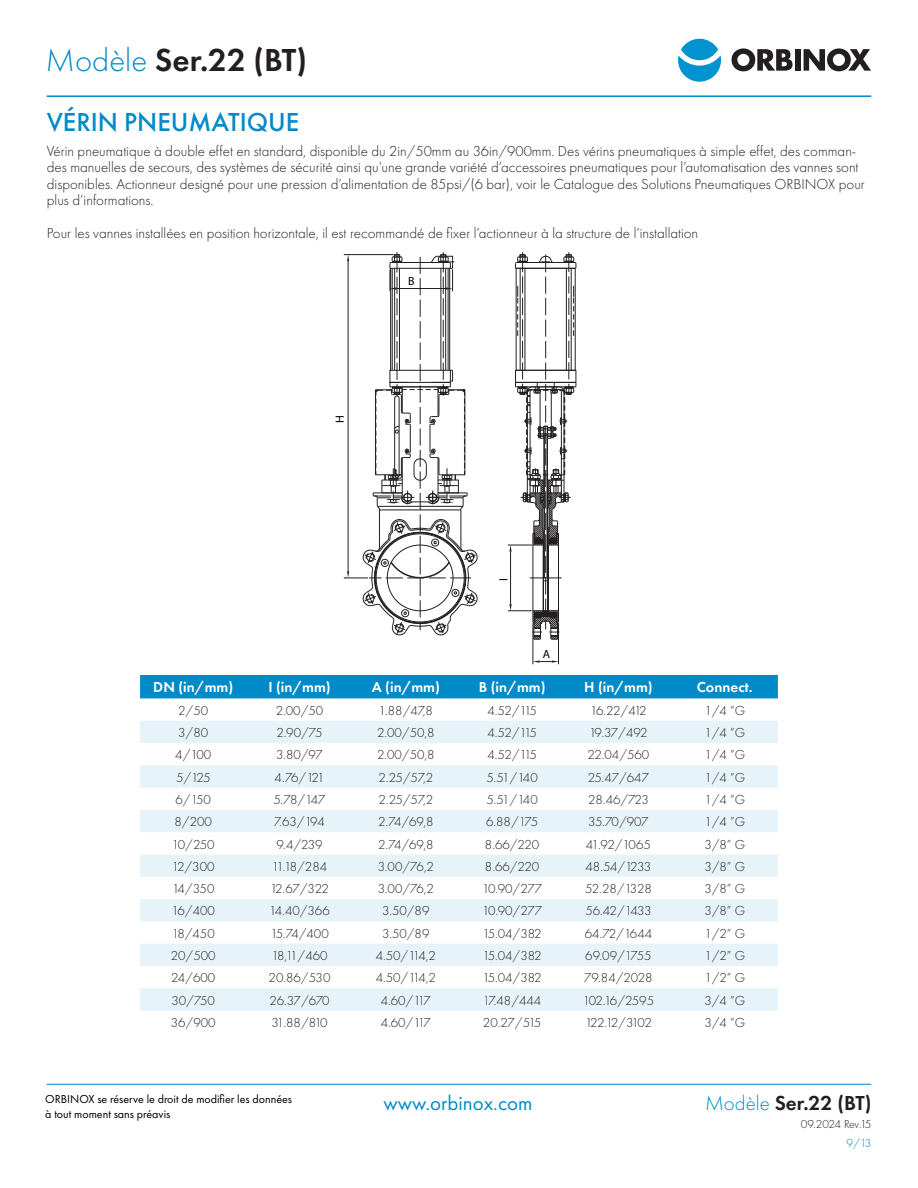
<style>
.page{position:relative;width:918px;height:1188px;background:#fff}
.page>*{position:absolute;margin:0;border:0;box-sizing:border-box;transform-origin:0 0}
.Modelo{font:600 33px "Futura PT";color:#231f20}
.títulos_n1{font:500 27px "Futura PT";color:#008ac8}
.Modelo_folio{font:600 21px "Futura PT";color:#231f20}
.t1{font:21px "Futura PT";color:#008ac8}
.cuerpo{font:300 15px/16.5px "Futura PT";color:#231f20}
.t_encabezado{font:600 15px "Futura PT";color:#fff}
.t_cuerpo{font:300 13.5px "Futura PT";letter-spacing:-.025em;color:#231f20}
.t_cuerpo-2{font:300 13.5px "Futura PT";letter-spacing:-.045em;color:#231f20}
.t_cuerpo-3{font:300 13.5px "Futura PT";letter-spacing:-.125em;color:#231f20}
.base{font:12px "Futura PT";color:#000}
.base-2{font:300 12px "Futura PT";letter-spacing:-.04em;color:#231f20}
.base-3{font:300 12px "Futura PT";color:#008ac8}
.s1{font-weight:300;color:#008ac8}
</style>
<div class="page">
<hr style="left:47px;top:1084px;width:824px;height:1px;background:#008ac8">
<hr style="left:47px;top:95px;width:824px;height:2px;background:#008ac8">
<div style="left:681px;top:39px;width:37px;height:21px;background:#0093d0;border-radius:50%"></div>
<svg style="left:678px;top:56px;width:43px;height:26px"></svg>
<svg style="left:732px;top:48px;width:61px;height:23px"></svg>
<div style="left:795px;top:49px;width:5px;height:22px;background:#231f20"></div>
<svg style="left:804px;top:48px;width:67px;height:23px"></svg>
<div style="left:140px;top:675px;width:638px;height:23px;background:#008ac8"></div>
<svg style="left:140px;top:721px;width:638px;height:290px;fill:#e6f3f9"></svg>
<hr style="left:533px;top:623px;width:1px;height:41px;background:#231f20">
<hr style="left:558px;top:623px;width:1px;height:41px;background:#231f20">
<svg style="left:343px;top:252px;width:234px;height:388px"></svg>
<svg style="left:533px;top:650px;width:25px;height:13px"></svg>
<p class="Modelo" style="left:46px;top:39px;width:263px"><span class="s1">Modèle</span> Ser.22 (BT)</p>
<p class="títulos_n1" style="left:47px;top:106px;width:254px">VÉRIN PNEUMATIQUE</p>
<p class="cuerpo" style="left:47px;top:143px;width:820px">Vérin pneumatique à double effet en standard, disponible du 2in/50mm au 36in/900mm. Des vérins pneumatiques à simple effet, des comman&shy;des manuelles de secours, des systèmes de sécurité ainsi qu’une grande variété d’accessoires pneumatiques pour l’automatisation des vannes sont disponibles. Actionneur designé pour une pression d’alimentation de 85psi/(6 bar), voir le Catalogue des Solutions Pneumatiques ORBINOX pour plus d’informations.</p>
<p class="cuerpo" style="left:47px;top:225px;width:653px">Pour les vannes installées en position horizontale, il est recommandé de fixer l’actionneur à la structure de l’installation</p>
<p class="t_encabezado" style="left:153px;top:678px;width:81px">DN (in/mm)</p>
<p class="t_encabezado" style="left:268px;top:678px;width:64px">I (in/mm)</p>
<p class="t_encabezado" style="left:372px;top:678px;width:70px">A (in/mm)</p>
<p class="t_encabezado" style="left:479px;top:678px;width:68px">B (in/mm)</p>
<p class="t_encabezado" style="left:584px;top:678px;width:70px">H (in/mm)</p>
<p class="t_encabezado" style="left:697px;top:678px;width:57px">Connect.</p>
<p class="t_cuerpo" style="left:178px;top:703px;width:31px">2/50</p>
<p class="t_cuerpo" style="left:276px;top:703px;width:49px">2.00/50</p>
<p class="t_cuerpo" style="left:379px;top:703px;width:56px">1.88/47,8</p>
<p class="t_cuerpo" style="left:487px;top:703px;width:51px">4.52/115</p>
<p class="t_cuerpo" style="left:590px;top:703px;width:58px">16.22/412</p>
<p class="t_cuerpo" style="left:704px;top:703px;width:42px">1/4 ”G</p>
<p class="t_cuerpo" style="left:178px;top:725px;width:31px">3/80</p>
<p class="t_cuerpo" style="left:277px;top:725px;width:47px">2.90/75</p>
<p class="t_cuerpo" style="left:377px;top:725px;width:59px">2.00/50,8</p>
<p class="t_cuerpo" style="left:487px;top:725px;width:51px">4.52/115</p>
<p class="t_cuerpo" style="left:589px;top:725px;width:60px">19.37/492</p>
<p class="t_cuerpo" style="left:704px;top:725px;width:42px">1/4 ”G</p>
<p class="t_cuerpo" style="left:175px;top:747px;width:37px">4/100</p>
<p class="t_cuerpo" style="left:276px;top:747px;width:48px">3.80/97</p>
<p class="t_cuerpo" style="left:377px;top:747px;width:59px">2.00/50,8</p>
<p class="t_cuerpo" style="left:487px;top:747px;width:51px">4.52/115</p>
<p class="t_cuerpo" style="left:588px;top:747px;width:63px">22.04/560</p>
<p class="t_cuerpo" style="left:704px;top:747px;width:42px">1/4 ”G</p>
<p class="t_cuerpo" style="left:176px;top:769px;width:36px">5/125</p>
<p class="t_cuerpo" style="left:275px;top:769px;width:51px">4.76/121</p>
<p class="t_cuerpo" style="left:379px;top:769px;width:56px">2.25/57,2</p>
<p class="t_cuerpo" style="left:487px;top:769px;width:53px">5.51/140</p>
<p class="t_cuerpo" style="left:588px;top:769px;width:63px">25.47/647</p>
<p class="t_cuerpo" style="left:704px;top:769px;width:42px">1/4 ”G</p>
<p class="t_cuerpo" style="left:176px;top:792px;width:37px">6/150</p>
<p class="t_cuerpo" style="left:274px;top:792px;width:54px">5.78/147</p>
<p class="t_cuerpo" style="left:379px;top:792px;width:56px">2.25/57,2</p>
<p class="t_cuerpo" style="left:487px;top:792px;width:53px">5.51/140</p>
<p class="t_cuerpo" style="left:588px;top:792px;width:62px">28.46/723</p>
<p class="t_cuerpo" style="left:704px;top:792px;width:42px">1/4 ”G</p>
<p class="t_cuerpo" style="left:175px;top:814px;width:39px">8/200</p>
<p class="t_cuerpo" style="left:274px;top:814px;width:52px">7.63/194</p>
<p class="t_cuerpo" style="left:378px;top:814px;width:57px">2.74/69,8</p>
<p class="t_cuerpo" style="left:486px;top:814px;width:54px">6.88/175</p>
<p class="t_cuerpo" style="left:588px;top:814px;width:62px">35.70/907</p>
<p class="t_cuerpo" style="left:704px;top:814px;width:42px">1/4 ”G</p>
<p class="t_cuerpo" style="left:172px;top:836px;width:44px">10/250</p>
<p class="t_cuerpo" style="left:276px;top:836px;width:48px">9.4/239</p>
<p class="t_cuerpo" style="left:378px;top:836px;width:57px">2.74/69,8</p>
<p class="t_cuerpo" style="left:485px;top:836px;width:56px">8.66/220</p>
<p class="t_cuerpo" style="left:586px;top:836px;width:67px">41.92/1065</p>
<p class="t_cuerpo" style="left:704px;top:836px;width:42px">3/8” G</p>
<p class="t_cuerpo" style="left:172px;top:859px;width:44px">12/300</p>
<p class="t_cuerpo" style="left:272px;top:859px;width:57px">11.18/284</p>
<p class="t_cuerpo" style="left:378px;top:859px;width:58px">3.00/76,2</p>
<p class="t_cuerpo" style="left:485px;top:859px;width:56px">8.66/220</p>
<p class="t_cuerpo" style="left:586px;top:859px;width:67px">48.54/1233</p>
<p class="t_cuerpo" style="left:704px;top:859px;width:42px">3/8” G</p>
<p class="t_cuerpo" style="left:172px;top:881px;width:44px">14/350</p>
<p class="t_cuerpo" style="left:270px;top:881px;width:60px">12.67/322</p>
<p class="t_cuerpo" style="left:378px;top:881px;width:58px">3.00/76,2</p>
<p class="t_cuerpo" style="left:482px;top:881px;width:61px">10.90/277</p>
<p class="t_cuerpo" style="left:585px;top:881px;width:68px">52.28/1328</p>
<p class="t_cuerpo" style="left:704px;top:881px;width:42px">3/8” G</p>
<p class="t_cuerpo" style="left:172px;top:903px;width:45px">16/400</p>
<p class="t_cuerpo" style="left:269px;top:903px;width:62px">14.40/366</p>
<p class="t_cuerpo" style="left:382px;top:903px;width:49px">3.50/89</p>
<p class="t_cuerpo" style="left:482px;top:903px;width:61px">10.90/277</p>
<p class="t_cuerpo" style="left:585px;top:903px;width:68px">56.42/1433</p>
<p class="t_cuerpo" style="left:704px;top:903px;width:42px">3/8” G</p>
<p class="t_cuerpo" style="left:172px;top:926px;width:45px">18/450</p>
<p class="t_cuerpo" style="left:270px;top:926px;width:60px">15.74/400</p>
<p class="t_cuerpo" style="left:382px;top:926px;width:49px">3.50/89</p>
<p class="t_cuerpo" style="left:483px;top:926px;width:61px">15.04/382</p>
<p class="t_cuerpo" style="left:585px;top:926px;width:69px">64.72/1644</p>
<p class="t_cuerpo" style="left:704px;top:926px;width:42px">1/2” G</p>
<p class="t_cuerpo" style="left:171px;top:948px;width:46px">20/500</p>
<p class="t_cuerpo" style="left:271px;top:948px;width:58px">18,11/460</p>
<p class="t_cuerpo" style="left:376px;top:948px;width:62px">4.50/114,2</p>
<p class="t_cuerpo" style="left:483px;top:948px;width:61px">15.04/382</p>
<p class="t_cuerpo" style="left:585px;top:948px;width:68px">69.09/1755</p>
<p class="t_cuerpo" style="left:704px;top:948px;width:42px">1/2” G</p>
<p class="t_cuerpo" style="left:171px;top:970px;width:46px">24/600</p>
<p class="t_cuerpo" style="left:269px;top:970px;width:63px">20.86/530</p>
<p class="t_cuerpo" style="left:376px;top:970px;width:62px">4.50/114,2</p>
<p class="t_cuerpo" style="left:483px;top:970px;width:61px">15.04/382</p>
<p class="t_cuerpo" style="left:584px;top:970px;width:70px">79.84/2028</p>
<p class="t_cuerpo" style="left:704px;top:970px;width:42px">1/2” G</p>
<p class="t_cuerpo" style="left:171px;top:992px;width:45px">30/750</p>
<p class="t_cuerpo" style="left:269px;top:992px;width:62px">26.37/670</p>
<p class="t_cuerpo" style="left:381px;top:992px;width:52px">4.60/117</p>
<p class="t_cuerpo" style="left:483px;top:992px;width:60px">17.48/444</p>
<p class="t_cuerpo-2" style="left:583px;top:992px;width:73px">102.16/2595</p>
<p class="t_cuerpo" style="left:704px;top:992px;width:42px">3/4 ”G</p>
<p class="t_cuerpo" style="left:171px;top:1015px;width:46px">36/900</p>
<p class="t_cuerpo" style="left:271px;top:1015px;width:58px">31.88/810</p>
<p class="t_cuerpo" style="left:381px;top:1015px;width:52px">4.60/117</p>
<p class="t_cuerpo" style="left:483px;top:1015px;width:60px">20.27/515</p>
<p class="t_cuerpo-3" style="left:585px;top:1015px;width:68px">122.12/3102</p>
<p class="t_cuerpo" style="left:704px;top:1015px;width:42px">3/4 ”G</p>
<p class="base" style="left:45px;top:1092px;width:248px">ORBINOX se réserve le droit de modifier les données</p>
<h3 class="t1" style="left:383px;top:1091px;width:151px">www.orbinox.com</h3>
<p class="base" style="left:45px;top:1107px;width:127px">à tout moment sans préavis</p>
<p class="Modelo_folio" style="left:705px;top:1090px;width:168px"><span class="s1">Modèle</span> Ser.22 (BT)</p>
<p class="base-2" style="left:801px;top:1118px;width:72px">09.2024 Rev.15</p>
<p class="base-3" style="left:847px;top:1136px;width:26px">9/13</p>
</div>
